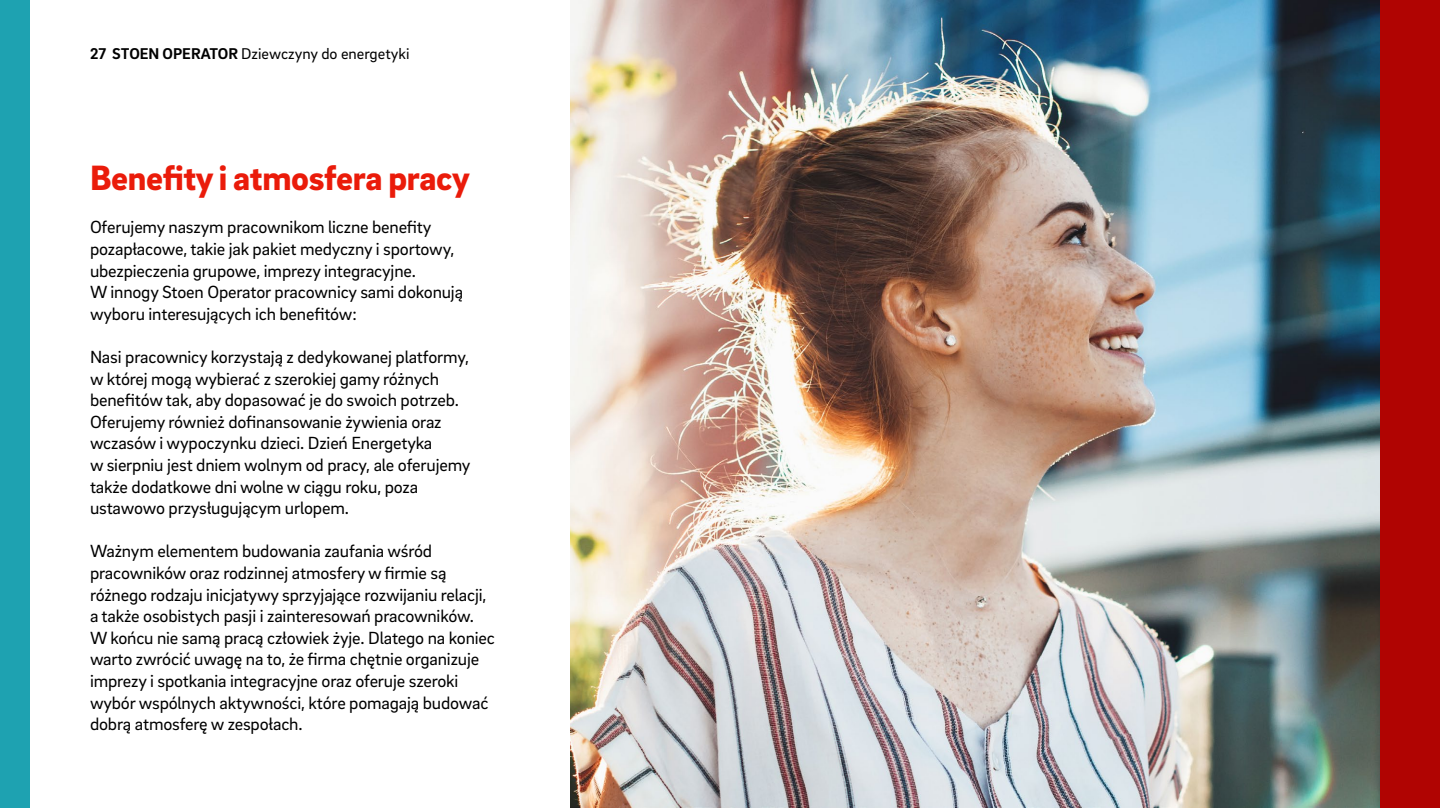
<style>
.page{position:relative;width:1440px;height:808px;background:#fff}
.page>*{position:absolute;margin:0;border:0;box-sizing:border-box;transform-origin:0 0}
.t1{font:900 36px "EON Brix Sans";letter-spacing:-.01em;color:#ea1b0a}
.t2{font:18px/21.6px "EON Brix Sans";letter-spacing:-.01em;color:#000}
.t3{font:16px "EON Brix Sans";color:#000}
.s1{font-weight:700}
</style>
<div class="page">
<img style="left:570px;top:0;width:810px;height:808px">
<div style="left:1380px;top:0;width:60px;height:808px;background:#b00402"></div>
<div style="left:0;top:0;width:30px;height:808px;background:#1ea2b1"></div>
<p class="t3" style="left:90px;top:43px;width:321px"><span class="s1">27 STOEN OPERATOR</span> Dziewczyny do energetyki</p>
<h1 class="t1" style="left:90px;top:154px;width:381px">Benefity i atmosfera pracy</h1>
<p class="t2" style="left:90px;top:216px;width:375px">Oferujemy naszym pracownikom liczne benefity pozapłacowe, takie jak pakiet medyczny i sportowy, ubezpieczenia grupowe, imprezy integracyjne.<br>W innogy Stoen Operator pracownicy sami dokonują wyboru interesujących ich benefitów:</p>
<p class="t2" style="left:90px;top:345px;width:382px">Nasi pracownicy korzystają z dedykowanej platformy, w której mogą wybierać z szerokiej gamy różnych benefitów tak, aby dopasować je do swoich potrzeb.<br>Oferujemy również dofinansowanie żywienia oraz wczasów i wypoczynku dzieci. Dzień Energetyka<br>w sierpniu jest dniem wolnym od pracy, ale oferujemy także dodatkowe dni wolne w ciągu roku, poza ustawowo przysługującym urlopem.</p>
<p class="t2" style="left:90px;top:540px;width:406px">Ważnym elementem budowania zaufania wśród pracowników oraz rodzinnej atmosfery w firmie są różnego rodzaju inicjatywy sprzyjające rozwijaniu relacji, a także osobistych pasji i zainteresowań pracowników.<br>W końcu nie samą pracą człowiek żyje. Dlatego na koniec warto zwrócić uwagę na to, że firma chętnie organizuje imprezy i spotkania integracyjne oraz oferuje szeroki wybór wspólnych aktywności, które pomagają budować dobrą atmosferę w zespołach.</p>
</div>
